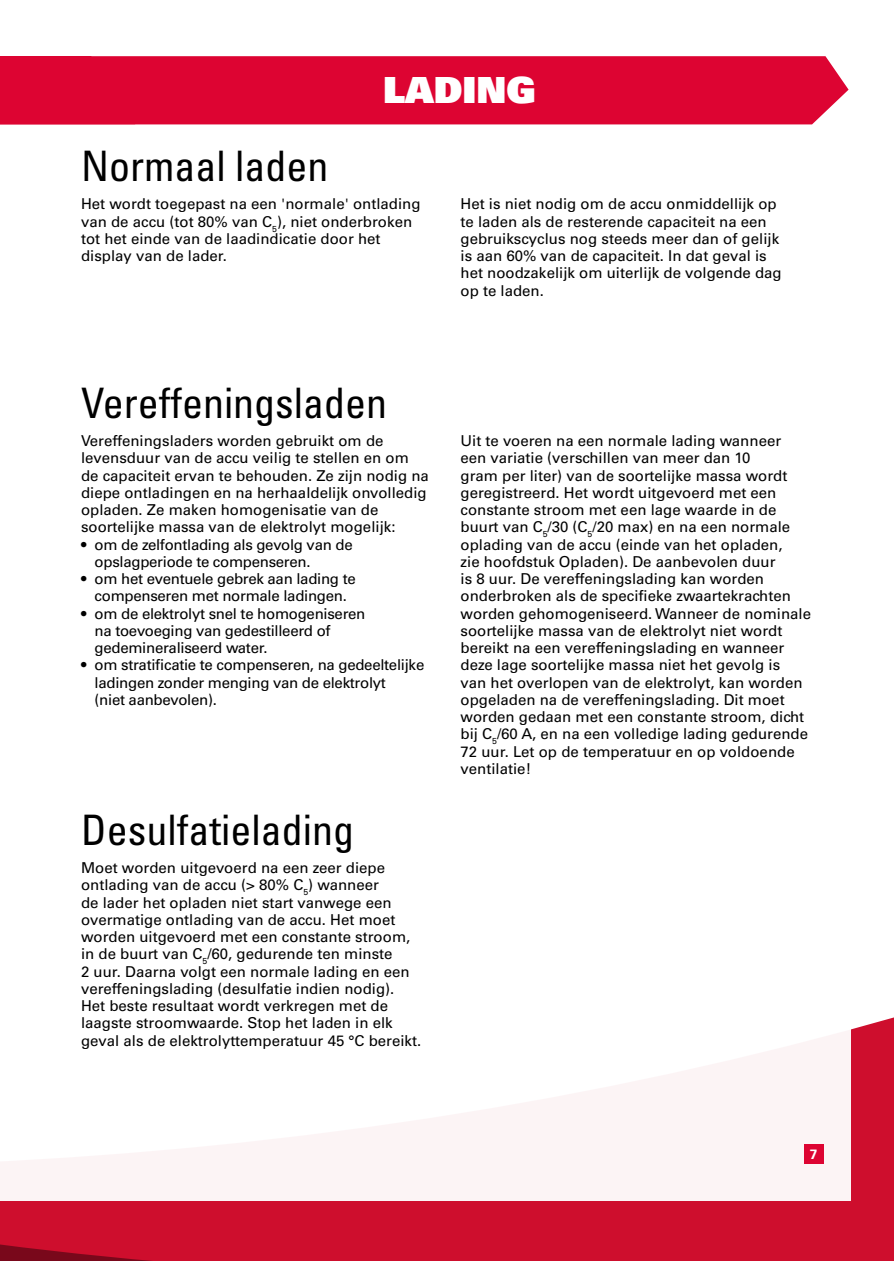
<style>
.page{position:relative;width:894px;height:1261px;background:#fff}
.page>*{position:absolute;margin:0;border:0;box-sizing:border-box;transform-origin:0 0}
.t1{font:condensed 42px "Univers LT Std";color:#000}
.t2{font:36px "Univers LT Std X Black";color:#fff}
.t3{font:15px/17.2px "Univers LT Std";color:#000}
.t4{font:15px/17.2px "Univers LT Std";letter-spacing:-.02em;color:#000}
.t5{font:700 13.5px "Univers LT Std";color:#fff}
</style>
<div class="page">
<div style="left:0;top:1017px;width:893px;height:243px;background:#ce0e2d"></div>
<div style="left:0;top:911px;width:850px;height:289px;background:#fff"></div>
<div style="left:803px;top:1143px;width:20px;height:20px;background:#dd0432"></div>
<div style="left:135px;top:56px;width:713px;height:68px;background:#dd0432"></div>
<div style="left:0;top:56px;width:135px;height:68px;background:#dd0432"></div>
<h1 class="t1" style="left:81px;top:140px;width:249px">Normaal laden</h1>
<h2 class="t2" style="left:383px;top:67px;width:154px">LADING</h2>
<p class="t3" style="left:81px;top:196px;width:341px">Het wordt toegepast na een 'normale' ontlading van de accu (tot 80% van C<sub>5</sub>), niet onderbroken tot het einde van de laadindicatie door het display van de lader.</p>
<p class="t3" style="left:460px;top:196px;width:322px">Het is niet nodig om de accu onmiddellijk op te laden als de resterende capaciteit na een gebruikscyclus nog steeds meer dan of gelijk is aan 60% van de capaciteit. In dat geval is het noodzakelijk om uiterlijk de volgende dag op te laden.</p>
<h1 class="t1" style="left:81px;top:376px;width:307px">Vereffeningsladen</h1>
<p class="t3" style="left:81px;top:432px;width:349px">Vereffeningsladers worden gebruikt om de levensduur van de accu veilig te stellen en om de capaciteit ervan te behouden. Ze zijn nodig na diepe ontladingen en na herhaaldelijk onvolledig opladen. Ze maken homogenisatie van de soortelijke massa van de elektrolyt mogelijk:</p>
<p class="t4" style="left:94px;top:535px;width:259px;text-indent:-14px">• om de zelfontlading als gevolg van de opslagperiode te compenseren.</p>
<p class="t4" style="left:81px;top:570px;width:276px;text-align:center">• om het eventuele gebrek aan lading te compenseren met normale ladingen.</p>
<p class="t4" style="left:94px;top:604px;width:272px;text-indent:-14px">• om de elektrolyt snel te homogeniseren na toevoeging van gedestilleerd of gedemineraliseerd water.</p>
<p class="t4" style="left:94px;top:656px;width:331px;text-indent:-14px">• om stratificatie te compenseren, na gedeeltelijke ladingen zonder menging van de elektrolyt<br>(niet aanbevolen).</p>
<h1 class="t1" style="left:81px;top:803px;width:274px">Desulfatielading</h1>
<p class="t3" style="left:81px;top:859px;width:341px">Moet worden uitgevoerd na een zeer diepe ontlading van de accu (&gt; 80% C<sub>5</sub>) wanneer<br>de lader het opladen niet start vanwege een overmatige ontlading van de accu. Het moet worden uitgevoerd met een constante stroom, in de buurt van C<sub>5</sub>/60, gedurende ten minste<br>2 uur. Daarna volgt een normale lading en een vereffeningslading (desulfatie indien nodig).<br>Het beste resultaat wordt verkregen met de laagste stroomwaarde. Stop het laden in elk geval als de elektrolyttemperatuur 45 °C bereikt.</p>
<p class="t3" style="left:460px;top:432px;width:352px">Uit te voeren na een normale lading wanneer<br>een variatie (verschillen van meer dan 10<br>gram per liter) van de soortelijke massa wordt geregistreerd. Het wordt uitgevoerd met een constante stroom met een lage waarde in de buurt van C<sub>5</sub>/30 (C<sub>5</sub>/20 max) en na een normale oplading van de accu (einde van het opladen,<br>zie hoofdstuk Opladen). De aanbevolen duur<br>is 8 uur. De vereffeningslading kan worden onderbroken als de specifieke zwaartekrachten worden gehomogeniseerd. Wanneer de nominale soortelijke massa van de elektrolyt niet wordt bereikt na een vereffeningslading en wanneer deze lage soortelijke massa niet het gevolg is<br>van het overlopen van de elektrolyt, kan worden opgeladen na de vereffeningslading. Dit moet worden gedaan met een constante stroom, dicht bij C<sub>5</sub>/60 A, en na een volledige lading gedurende 72 uur. Let op de temperatuur en op voldoende ventilatie!</p>
<p class="t5" style="left:809px;top:1145px;width:9px">7</p>
</div>
